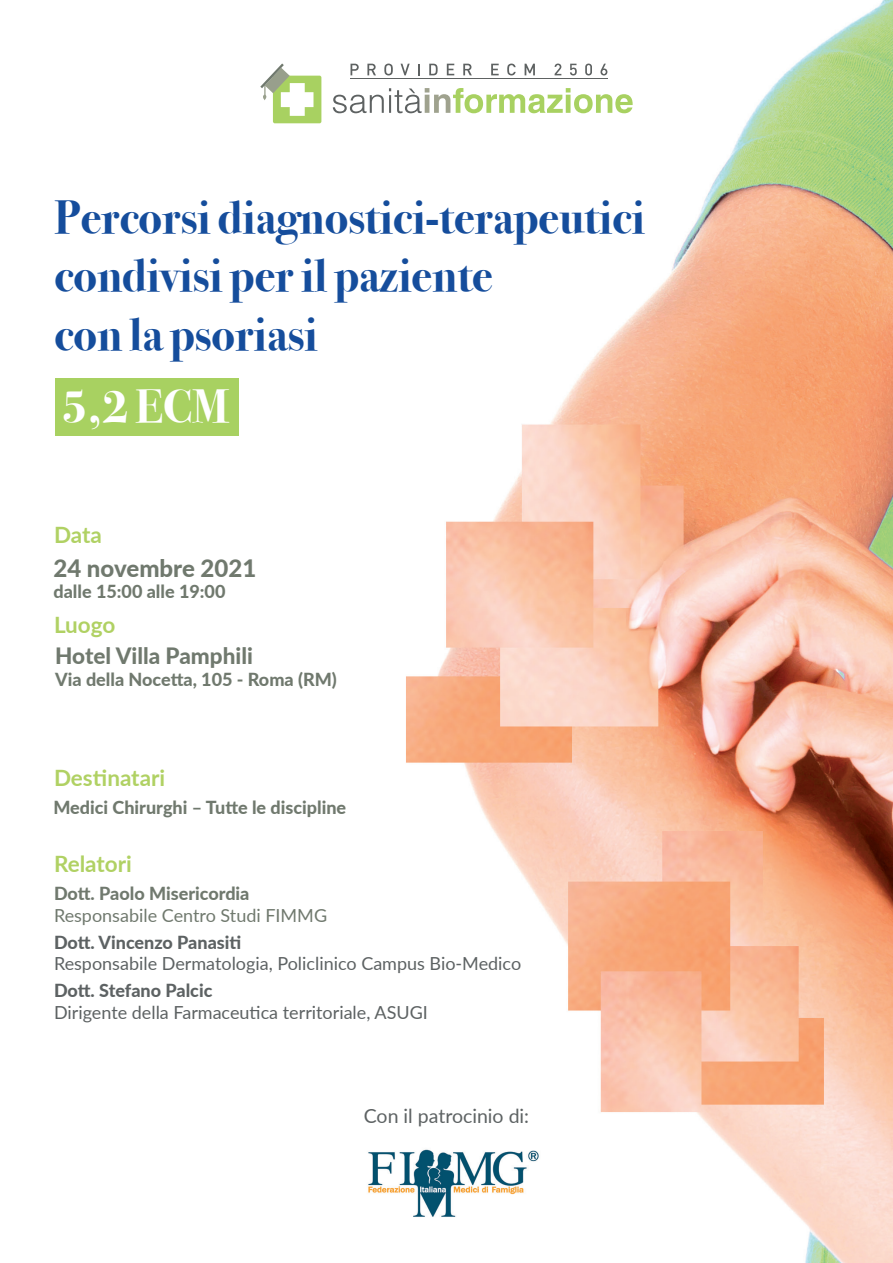
<style>
.page{position:relative;width:893px;height:1263px;background:#fff}
.page>*{position:absolute;margin:0;border:0;box-sizing:border-box;transform-origin:0 0}
.t1{font:700 46.5px "Bodoni Svty Two ITCTT";color:#154d9c}
.t2{font:700 46.5px "Bodoni Svty Two ITCTT";color:#fff}
.BODY{font:800 24px "Lato";color:#70796e}
.BODY-2{font:700 22.5px "Lato";color:#b0d163}
.BODY-3{font:800 22.5px "Lato";color:#70796e}
.BODY-4{font:19.5px "Lato";color:#5d6263}
.BODY-5{font:800 18px "Lato";color:#70796e}
.BODY-6{font:18px "Lato";color:#5d6263}
.BODY-7{font:800 18px "Lato";color:#5d6263}
.BODY-8{font:18px "Lato";color:#70796e}
</style>
<div class="page">
<img style="left:55px;top:0;width:838px;height:1263px">
<div style="left:55px;top:379px;width:184px;height:57px;background:#a8d161"></div>
<hr style="left:350px;top:78px;width:258px;height:1px;background:#5e6262">
<div style="left:273px;top:76px;width:48px;height:47px;background:#a8d161;border-radius:2px"></div>
<svg style="left:333px;top:88px;width:300px;height:25px"></svg>
<svg style="left:260px;top:63px;width:53px;height:53px"></svg>
<svg style="left:350px;top:64px;width:9px;height:11px"></svg>
<svg style="left:367px;top:64px;width:9px;height:11px"></svg>
<svg style="left:384px;top:64px;width:9px;height:11px"></svg>
<svg style="left:401px;top:64px;width:9px;height:11px"></svg>
<svg style="left:418px;top:64px;width:2px;height:11px"></svg>
<svg style="left:429px;top:64px;width:9px;height:11px"></svg>
<svg style="left:447px;top:64px;width:7px;height:11px"></svg>
<svg style="left:463px;top:64px;width:9px;height:11px"></svg>
<svg style="left:491px;top:64px;width:8px;height:11px"></svg>
<svg style="left:507px;top:64px;width:9px;height:11px"></svg>
<svg style="left:525px;top:64px;width:10px;height:11px"></svg>
<svg style="left:555px;top:64px;width:6px;height:11px"></svg>
<svg style="left:570px;top:64px;width:7px;height:11px"></svg>
<svg style="left:585px;top:64px;width:7px;height:11px"></svg>
<svg style="left:600px;top:64px;width:7px;height:11px"></svg>
<img style="left:362px;top:1136px;width:184px;height:92px">
<p class="t1" style="left:54px;top:179px;width:592px">Percorsi diagnostici-terapeutici</p>
<p class="t1" style="left:54px;top:237px;width:439px">condivisi per il paziente</p>
<p class="t1" style="left:54px;top:296px;width:265px">con la psoriasi</p>
<p class="t2" style="left:62px;top:368px;width:169px">5,2 ECM</p>
<p class="BODY-2" style="left:54px;top:518px;width:49px">Data</p>
<p class="BODY" style="left:53px;top:550px;width:204px">24 novembre 2021</p>
<p class="BODY-5" style="left:53px;top:578px;width:174px">dalle 15:00 alle 19:00</p>
<p class="BODY-2" style="left:54px;top:608px;width:63px">Luogo</p>
<p class="BODY-3" style="left:55px;top:639px;width:199px">Hotel Villa Pamphili</p>
<p class="BODY-5" style="left:55px;top:666px;width:283px">Via della Nocetta, 105 - Roma (RM)</p>
<p class="BODY-2" style="left:54px;top:761px;width:113px">Destinatari</p>
<p class="BODY-5" style="left:53px;top:794px;width:294px">Medici Chirurghi – Tutte le discipline</p>
<p class="BODY-2" style="left:54px;top:847px;width:79px">Relatori</p>
<p class="BODY-5" style="left:54px;top:880px;width:197px">Dott. Paolo Misericordia</p>
<p class="BODY-8" style="left:54px;top:902px;width:275px">Responsabile Centro Studi FIMMG</p>
<p class="BODY-7" style="left:54px;top:929px;width:189px">Dott. Vincenzo Panasiti</p>
<p class="BODY-6" style="left:54px;top:951px;width:469px">Responsabile Dermatologia, Policlinico Campus Bio-Medico</p>
<p class="BODY-7" style="left:54px;top:977px;width:160px">Dott. Stefano Palcic</p>
<p class="BODY-6" style="left:54px;top:999px;width:375px">Dirigente della Farmaceutica territoriale, ASUGI</p>
<p class="BODY-4" style="left:364px;top:1102px;width:167px">Con il patrocinio di:</p>
</div>
